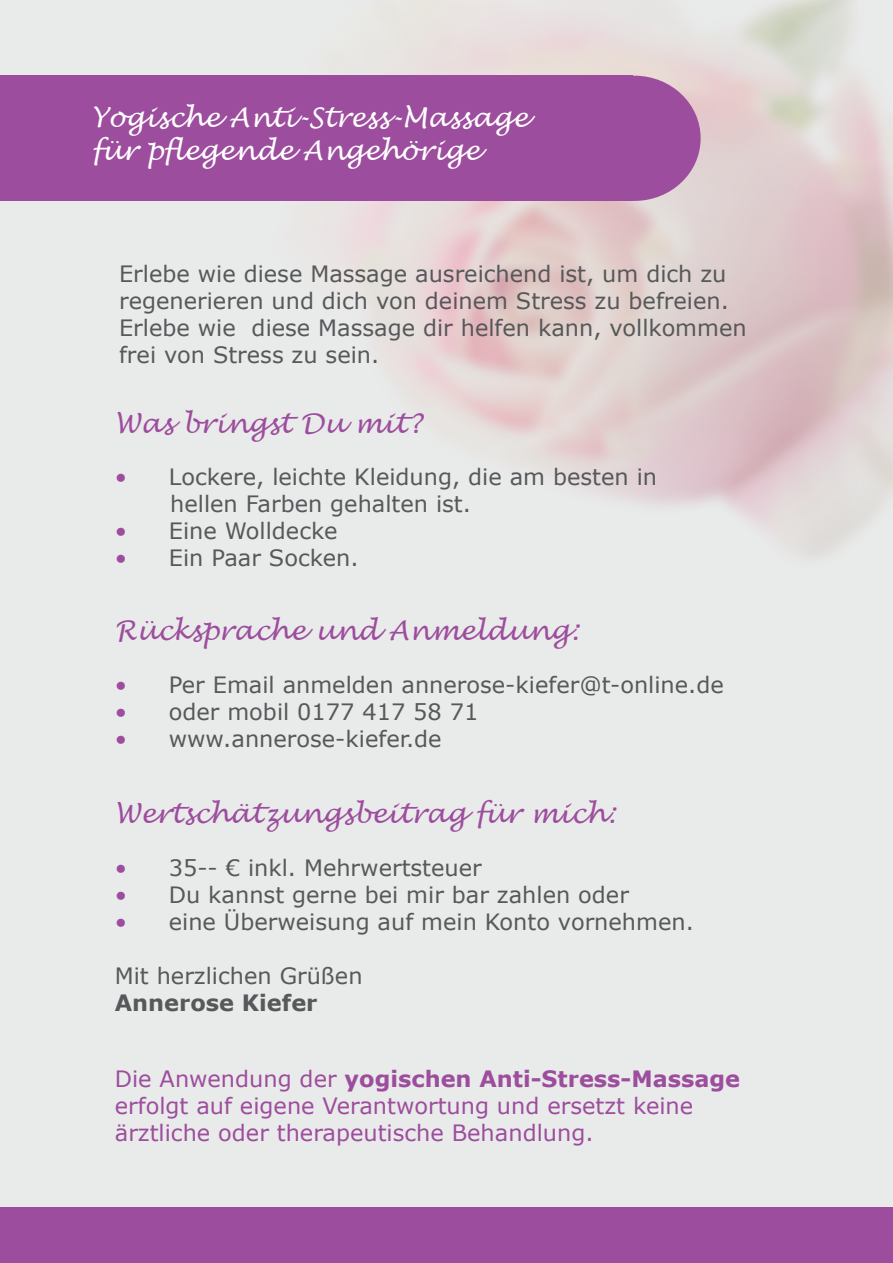
<style>
.page{position:relative;width:893px;height:1263px;background:#e9eaea}
.page>*{position:absolute;margin:0;border:0;box-sizing:border-box;transform-origin:0 0}
.t1{font:italic 27px "Lucida Handwriting";color:#9d4d9d}
.t2{font:italic 27px/32.4px "Lucida Handwriting";color:#fff}
.t3{font:22.5px/27px "Verdana";color:#57585a}
.t4{font:22.5px/27px "Verdana";color:#9d4d9d}
.t5{font:700 22.5px "Verdana";color:#57585a}
.s1{color:#9d4d9d}
.s2{font-weight:700}
</style>
<div class="page">
<img style="left:150px;top:0;width:743px;height:556px">
<div style="left:0;top:76px;width:632px;height:125px;background:#9d4d9d"></div>
<div style="left:568px;top:76px;width:133px;height:125px;background:#9d4d9d;border-radius:50%"></div>
<div style="left:0;top:1208px;width:893px;height:55px;background:#9d4d9d"></div>
<p class="t2" style="left:92px;top:103px;width:438px">Yogische Anti-Stress-Massage für pflegende Angehörige</p>
<p class="t3" style="left:119px;top:260px;width:629px">Erlebe wie diese Massage ausreichend ist, um dich zu regenerieren und dich von deinem Stress zu befreien.<br>Erlebe wie diese Massage dir helfen kann, vollkommen frei von Stress zu sein.</p>
<p class="t1" style="left:115px;top:407px;width:308px">Was bringst Du mit?</p>
<p class="t3" style="left:170px;top:463px;width:488px;text-indent:-55px"><span class="s1">•</span> Lockere, leichte Kleidung, die am besten in hellen Farben gehalten ist.</p>
<p class="t3" style="left:115px;top:517px;width:224px"><span class="s1">•</span> Eine Wolldecke</p>
<p class="t3" style="left:115px;top:544px;width:245px"><span class="s1">•</span> Ein Paar Socken.</p>
<p class="t1" style="left:115px;top:614px;width:466px">Rücksprache und Anmeldung:</p>
<p class="t3" style="left:115px;top:671px;width:611px"><span class="s1">•</span> Per Email anmelden annerose-kiefer@t-online.de</p>
<p class="t3" style="left:115px;top:698px;width:365px"><span class="s1">•</span> oder mobil 0177 417 58 71</p>
<p class="t3" style="left:115px;top:725px;width:328px"><span class="s1">•</span> www.annerose-kiefer.de</p>
<p class="t1" style="left:115px;top:797px;width:502px">Wertschätzungsbeitrag für mich:</p>
<p class="t3" style="left:115px;top:854px;width:368px"><span class="s1">•</span> 35-- € inkl. Mehrwertsteuer</p>
<p class="t3" style="left:115px;top:881px;width:516px"><span class="s1">•</span> Du kannst gerne bei mir bar zahlen oder</p>
<p class="t3" style="left:115px;top:908px;width:581px"><span class="s1">•</span> eine Überweisung auf mein Konto vornehmen.</p>
<p class="t3" style="left:115px;top:962px;width:249px">Mit herzlichen Grüßen</p>
<p class="t5" style="left:115px;top:987px;width:204px">Annerose Kiefer</p>
<p class="t4" style="left:115px;top:1065px;width:627px">Die Anwendung der <span class="s2">yogischen Anti-Stress-Massage </span>erfolgt auf eigene Verantwortung und ersetzt keine ärztliche oder therapeutische Behandlung.</p>
</div>
